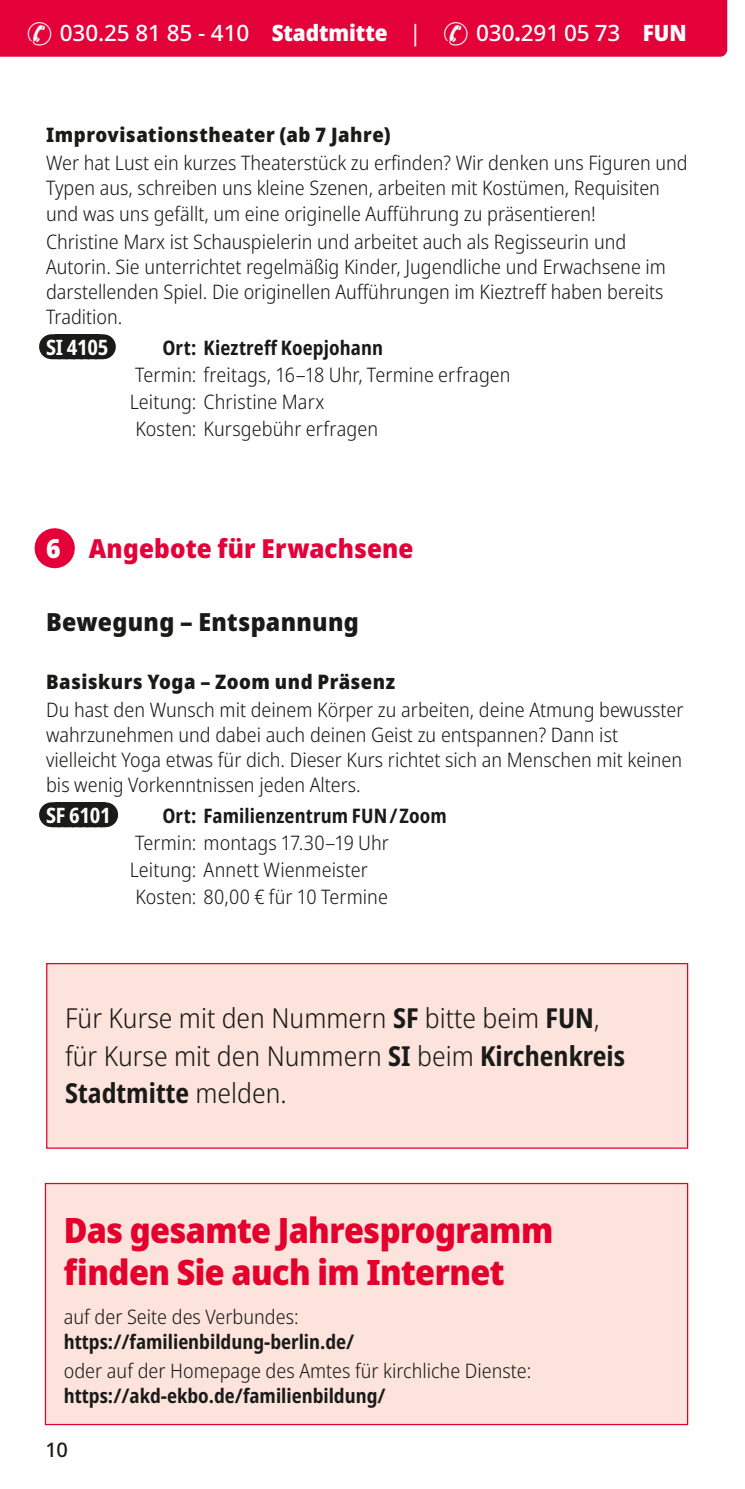
<style>
.page{position:relative;width:745px;height:1489px;background:#fff}
.page>*{position:absolute;margin:0;border:0;box-sizing:border-box;transform-origin:0 0}
.t1{font:900 semi-condensed 35px/42px "Noto Sans";letter-spacing:-.015em;color:#e4002c}
.t2{font:300 semi-condensed 27.5px/37.5px "Noto Sans";color:#1a1a18}
.t3{font:900 semi-condensed 26.25px "Noto Sans";letter-spacing:.005em;color:#e40039}
.t4{font:900 semi-condensed 25px "Noto Sans";letter-spacing:.015em;color:#1a1a18}
.t5{font:500 22.5px "Noto Sans";letter-spacing:-.005em;color:#fff}
.t6{font:700 condensed 21.25px "Noto Sans";letter-spacing:-.015em;color:#fff}
.t7{font:300 semi-condensed 20px/25px "Noto Sans";color:#1a1a18}
.t8{font:700 condensed 20px "Noto Sans";color:#1a1a18}
.t9{font:900 semi-condensed 20px "Noto Sans";letter-spacing:.025em;color:#1a1a18}
.t10{font:500 20px "Noto Sans";color:#1a1a18}
.s1{font-weight:900;font-stretch:semi-condensed}
.s2{font-weight:400;font-stretch:semi-condensed}
.s3{color:#fff}
.s4{font-weight:700;font-stretch:condensed}
</style>
<div class="page">
<svg style="left:51px;top:334px;width:52px;height:25px"></svg>
<svg style="left:55px;top:528px;width:20px;height:40px"></svg>
<svg style="left:51px;top:802px;width:55px;height:25px"></svg>
<div style="left:47px;top:963px;width:640px;height:185px;background:#fce3dc"></div>
<div style="left:46px;top:962px;width:641px;height:186px;border:1px solid #e4002c"></div>
<div style="left:45px;top:1183px;width:642px;height:241px;background:#fce3dc"></div>
<div style="left:45px;top:1182px;width:642px;height:242px;border:1px solid #e4002c"></div>
<div style="left:0;top:0;width:726px;height:57px;background:#e40039"></div>
<p class="t5" style="left:27px;top:17px;width:660px">✆ 030.25 81 85 - 410 <span class="s1">Stadtmitte</span> <span class="s2">|</span> ✆ 030<span class="s1">.</span>291 05 73 <span class="s1">FUN</span></p>
<p class="t9" style="left:46px;top:119px;width:346px">Improvisationstheater (ab 7 Jahre)</p>
<p class="t7" style="left:46px;top:151px;width:642px">Wer hat Lust ein kurzes Theaterstück zu erfinden? Wir denken uns Figuren und<br>Typen aus, schreiben uns kleine Szenen, arbeiten mit Kostümen, Requisiten und was uns gefällt, um eine originelle Aufführung zu präsentieren!</p>
<p class="t7" style="left:46px;top:230px;width:621px">Christine Marx ist Schauspielerin und arbeitet auch als Regisseurin und Autorin. Sie unterrichtet regelmäßig Kinder, Jugendliche und Erwachsene im darstellenden Spiel. Die originellen Aufführungen im Kieztreff haben bereits Tradition.</p>
<p class="t6" style="left:46px;top:332px;width:64px">SI 4105</p>
<p class="t8" style="left:162px;top:333px;width:222px">Ort: Kieztreff Koepjohann</p>
<p class="t7" style="left:130px;top:362px;width:382px;line-height:27px">Termin: freitags, 16–18 Uhr, Termine erfragen<br>Leitung: Christine Marx<br>Kosten: Kursgebühr erfragen</p>
<h3 class="t3" style="left:46px;top:528px;width:368px"><span class="s3">6</span> Angebote für Erwachsene</h3>
<p class="t4" style="left:46px;top:602px;width:314px">Bewegung – Entspannung</p>
<p class="t9" style="left:46px;top:666px;width:350px">Basiskurs Yoga – Zoom und Präsenz</p>
<p class="t7" style="left:46px;top:697px;width:638px">Du hast den Wunsch mit deinem Körper zu arbeiten, deine Atmung bewusster wahrzunehmen und dabei auch deinen Geist zu entspannen? Dann ist vielleicht Yoga etwas für dich. Dieser Kurs richtet sich an Menschen mit keinen bis wenig Vorkenntnissen jeden Alters.</p>
<p class="t6" style="left:46px;top:799px;width:66px">SF 6101</p>
<p class="t8" style="left:162px;top:801px;width:286px">Ort: Familienzentrum FUN/Zoom</p>
<p class="t7" style="left:130px;top:829px;width:260px;line-height:27px">Termin: montags 17.30–19 Uhr<br>Leitung: Annett Wienmeister<br>Kosten: 80,00 € für 10 Termine</p>
<h2 class="t2" style="left:65px;top:1000px;width:561px">Für Kurse mit den Nummern <span class="s4">SF</span> bitte beim <span class="s4">FUN</span>, für Kurse mit den Nummern <span class="s4">SI</span> beim <span class="s4">Kirchenkreis<br>Stadtmitte</span> melden.</h2>
<h1 class="t1" style="left:64px;top:1208px;width:491px">Das gesamte Jahresprogramm finden Sie auch im Internet</h1>
<p class="t7" style="left:64px;top:1304px;width:236px">auf der Seite des Verbundes:</p>
<p class="t8" style="left:64px;top:1327px;width:292px">https://familienbildung-berlin.de/</p>
<p class="t7" style="left:64px;top:1358px;width:469px">oder auf der Homepage des Amtes für kirchliche Dienste:</p>
<p class="t8" style="left:64px;top:1380px;width:323px">https://akd-ekbo.de/familienbildung/</p>
<p class="t10" style="left:45px;top:1435px;width:24px">10</p>
</div>
